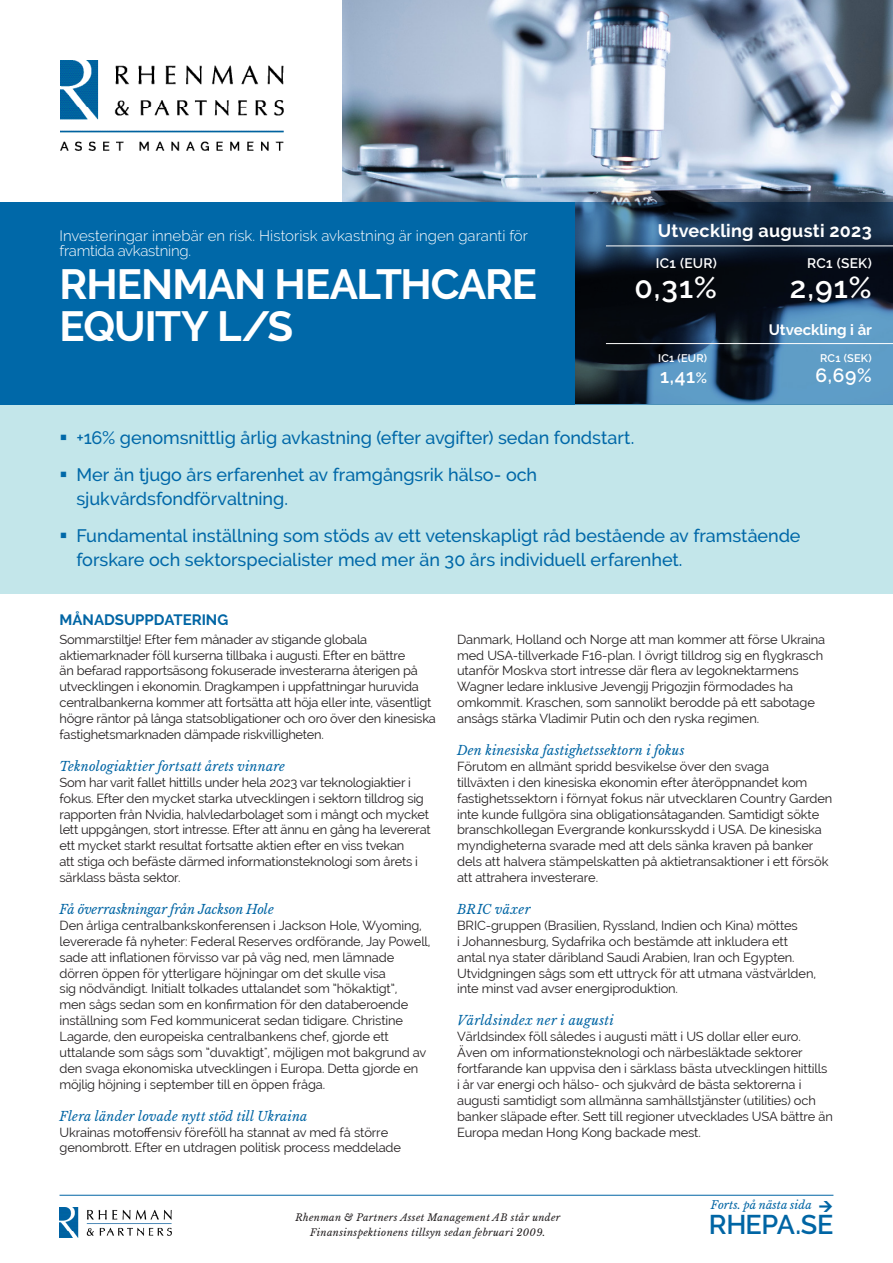
<style>
.page{position:relative;width:893px;height:1263px;background:#fff}
.page>*{position:absolute;margin:0;border:0;box-sizing:border-box;transform-origin:0 0}
.t1{font:700 42px/42.2px "Raleway";letter-spacing:-.025em;color:#fff}
.t2{font:600 30px "Raleway";color:#fff}
.t3{font:600 27px "Raleway";letter-spacing:-.01em;color:#0065a4}
.t4{font:600 19.2px "Raleway";color:#fff}
.t5{font:500 18px/24px "Raleway";letter-spacing:-.005em;color:#0068a8}
.t6{font:700 18px "Raleway";letter-spacing:.015em;color:#fff}
.t7{font:300 15px/15px "Raleway";color:#fff}
.Rubrik_Libre_Baskerville{font:700 15px "Raleway";color:#0065a4}
.t8{font:700 15px "Raleway";color:#fff}
.t9{font:600 13.8px "Raleway";letter-spacing:.02em;color:#fff}
.Brödtext_EJ_INDRAG{font:12.9px/15.9px "Raleway";letter-spacing:-.01em;color:#231f20}
.Brödtext_EJ_INDRAG-2{font:italic 12.9px "Libre Baskerville";letter-spacing:.015em;color:#0065a4}
.Brödtext_EJ_INDRAG-3{font:italic 12.9px "Libre Baskerville";letter-spacing:-.005em;color:#0065a4}
.t10{font:italic 11.25px "Libre Baskerville";letter-spacing:.005em;color:#0065a4}
.t11{font:600 10.95px "Raleway";letter-spacing:.02em;color:#fff}
.t12{font:italic 9.75px/15px "Libre Baskerville";letter-spacing:.035em;color:#231f20;text-align:center}
.s1{font-size:14.85px}
</style>
<div class="page">
<img style="left:342px;top:0;width:551px;height:203px">
<div style="left:0;top:404px;width:893px;height:189px;background:#c3e6ea"></div>
<div style="left:0;top:203px;width:575px;height:202px;background:#0068a8"></div>
<svg style="left:575px;top:203px;width:318px;height:202px;background:#233d54"></svg>
<img style="left:60px;top:60px;width:223px;height:91px">
<hr style="left:606px;top:343px;width:287px;height:1px;background:#fff">
<hr style="left:60px;top:1195px;width:773px;height:1px;background:#0065a4">
<img style="left:60px;top:1207px;width:112px;height:30px">
<hr style="left:606px;top:246px;width:287px;height:1px;background:#fff">
<p class="t7" style="left:60px;top:228px;width:470px">Investeringar innebär en risk. Historisk avkastning är ingen garanti för framtida avkastning.</p>
<p class="t1" style="left:60px;top:263px;width:479px">RHENMAN HEALTHCARE<br>EQUITY L/S</p>
<p class="t6" style="left:658px;top:221px;width:215px">Utveckling augusti 2023</p>
<p class="t9" style="left:656px;top:255px;width:63px">IC1 (EUR)</p>
<p class="t2" style="left:634px;top:270px;width:84px">0,31%</p>
<p class="t11" style="left:658px;top:352px;width:50px">IC1 (EUR)</p>
<p class="t4" style="left:660px;top:365px;width:49px">1,41<span class="s1">%</span></p>
<p class="t9" style="left:807px;top:255px;width:66px">RC1 (SEK)</p>
<p class="t2" style="left:790px;top:271px;width:83px">2,91%</p>
<p class="t8" style="left:769px;top:321px;width:105px">Utveckling i år</p>
<p class="t11" style="left:820px;top:351px;width:53px">RC1 (SEK)</p>
<p class="t4" style="left:816px;top:365px;width:58px">6,69%</p>
<p class="t5" style="left:77px;top:426px;width:559px">+16% genomsnittlig årlig avkastning (efter avgifter) sedan fondstart.</p>
<p class="t5" style="left:77px;top:462px;width:462px">Mer än tjugo års erfarenhet av framgångsrik hälso- och sjukvårdsfondförvaltning.</p>
<p class="t5" style="left:77px;top:523px;width:725px">Fundamental inställning som stöds av ett vetenskapligt råd bestående av framstående forskare och sektorspecialister med mer än 30 års individuell erfarenhet.</p>
<p class="Rubrik_Libre_Baskerville" style="left:60px;top:611px;width:170px">MÅNADSUPPDATERING</p>
<p class="Brödtext_EJ_INDRAG" style="left:60px;top:631px;width:378px">Sommarstiltje! Efter fem månader av stigande globala aktiemarknader föll kurserna tillbaka i augusti. Efter en bättre<br>än befarad rapportsäsong fokuserade investerarna återigen på utvecklingen i ekonomin. Dragkampen i uppfattningar huruvida centralbankerna kommer att fortsätta att höja eller inte, väsentligt högre räntor på långa statsobligationer och oro över den kinesiska fastighetsmarknaden dämpade riskvilligheten.</p>
<p class="Brödtext_EJ_INDRAG-2" style="left:60px;top:758px;width:227px">Teknologiaktier fortsatt årets vinnare</p>
<p class="Brödtext_EJ_INDRAG" style="left:60px;top:774px;width:373px">Som har varit fallet hittills under hela 2023 var teknologiaktier i fokus. Efter den mycket starka utvecklingen i sektorn tilldrog sig rapporten från Nvidia, halvledarbolaget som i mångt och mycket lett uppgången, stort intresse. Efter att ännu en gång ha levererat ett mycket starkt resultat fortsatte aktien efter en viss tvekan<br>att stiga och befäste därmed informationsteknologi som årets i särklass bästa sektor.</p>
<p class="Brödtext_EJ_INDRAG-3" style="left:60px;top:901px;width:216px">Få överraskningar från Jackson Hole</p>
<p class="Brödtext_EJ_INDRAG" style="left:60px;top:917px;width:372px">Den årliga centralbankskonferensen i Jackson Hole, Wyoming, levererade få nyheter: Federal Reserves ordförande, Jay Powell, sade att inflationen förvisso var på väg ned, men lämnade dörren öppen för ytterligare höjningar om det skulle visa<br>sig nödvändigt. Initialt tolkades uttalandet som ”hökaktigt”,<br>men sågs sedan som en konfirmation för den databeroende inställning som Fed kommunicerat sedan tidigare. Christine Lagarde, den europeiska centralbankens chef, gjorde ett uttalande som sågs som ”duvaktigt", möjligen mot bakgrund av den svaga ekonomiska utvecklingen i Europa. Detta gjorde en möjlig höjning i september till en öppen fråga.</p>
<p class="Brödtext_EJ_INDRAG-2" style="left:60px;top:1108px;width:249px">Flera länder lovade nytt stöd till Ukraina</p>
<p class="Brödtext_EJ_INDRAG" style="left:60px;top:1124px;width:343px">Ukrainas motoffensiv föreföll ha stannat av med få större genombrott. Efter en utdragen politisk process meddelade</p>
<p class="Brödtext_EJ_INDRAG" style="left:457px;top:631px;width:370px">Danmark, Holland och Norge att man kommer att förse Ukraina med USA-tillverkade F16-plan. I övrigt tilldrog sig en flygkrasch utanför Moskva stort intresse där flera av legoknektarmens Wagner ledare inklusive Jevengij Prigozjin förmodades ha omkommit. Kraschen, som sannolikt berodde på ett sabotage ansågs stärka Vladimir Putin och den ryska regimen.</p>
<p class="Brödtext_EJ_INDRAG-2" style="left:457px;top:742px;width:229px">Den kinesiska fastighetssektorn i fokus</p>
<p class="Brödtext_EJ_INDRAG" style="left:457px;top:758px;width:377px">Förutom en allmänt spridd besvikelse över den svaga<br>tillväxten i den kinesiska ekonomin efter återöppnandet kom fastighetssektorn i förnyat fokus när utvecklaren Country Garden inte kunde fullgöra sina obligationsåtaganden. Samtidigt sökte branschkollegan Evergrande konkursskydd i USA. De kinesiska myndigheterna svarade med att dels sänka kraven på banker dels att halvera stämpelskatten på aktietransaktioner i ett försök att attrahera investerare.</p>
<p class="Brödtext_EJ_INDRAG-2" style="left:457px;top:901px;width:75px">BRIC växer</p>
<p class="Brödtext_EJ_INDRAG" style="left:457px;top:917px;width:360px">BRIC-gruppen (Brasilien, Ryssland, Indien och Kina) möttes<br>i Johannesburg, Sydafrika och bestämde att inkludera ett antal nya stater däribland Saudi Arabien, Iran och Egypten.<br>Utvidgningen sågs som ett uttryck för att utmana västvärlden, inte minst vad avser energiproduktion.</p>
<p class="Brödtext_EJ_INDRAG-2" style="left:457px;top:1013px;width:158px">Världsindex ner i augusti</p>
<p class="Brödtext_EJ_INDRAG" style="left:457px;top:1029px;width:377px">Världsindex föll således i augusti mätt i US dollar eller euro.<br>Även om informationsteknologi och närbesläktade sektorer fortfarande kan uppvisa den i särklass bästa utvecklingen hittills i år var energi och hälso- och sjukvård de bästa sektorerna i augusti samtidigt som allmänna samhällstjänster (utilities) och banker släpade efter. Sett till regioner utvecklades USA bättre än Europa medan Hong Kong backade mest.</p>
<p class="t12" style="left:295px;top:1210px;width:266px">Rhenman &amp; Partners Asset Management AB står under<br>Finansinspektionens tillsyn sedan februari 2009.</p>
<p class="t10" style="left:711px;top:1198px;width:102px">Forts. på nästa sida</p>
<p class="t3" style="left:709px;top:1209px;width:126px">RHEPA.SE</p>
</div>
